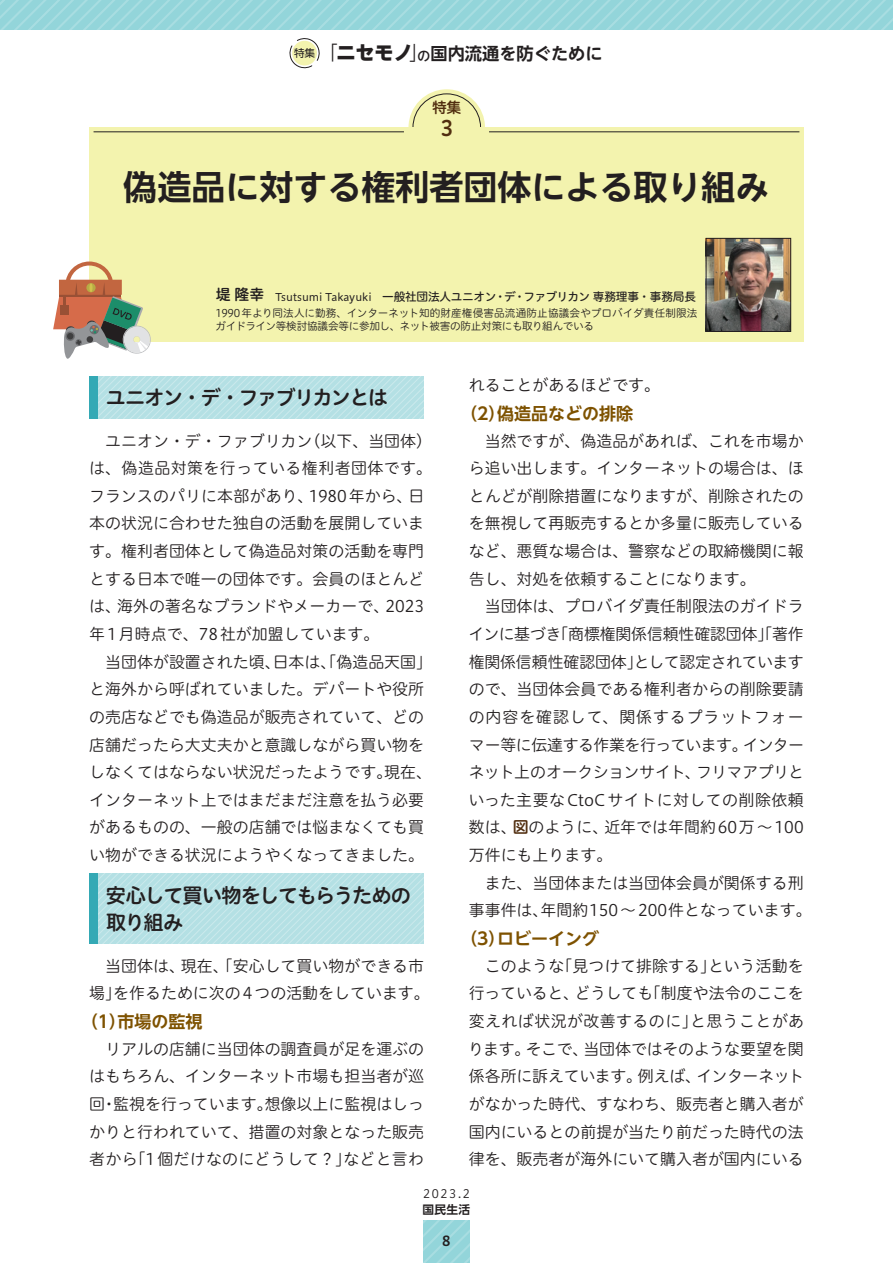
<style>
.page{position:relative;width:893px;height:1263px;background:#fff}
.page>*{position:absolute;margin:0;border:0;box-sizing:border-box;transform-origin:0 0}
.t1{font:700 34.05px "UD Shin Go NT Pro De";color:#231f20}
.t2{font:21.3px "Hiragino UD Sans R Std W6";color:#512e10}
.t3{font:20.25px/26.5px "Hiragino UD Sans R Std W6";letter-spacing:-.07em;color:#231f20}
.t4{font:700 17.25px "UD Shin Go NT Pro De";color:#231f20}
.t5{font:700 16.95px "UD Shin Go NT Pro De";color:#7e5200}
.t6{font:15.9px/27.6px "Hiragino UD Sans R Std W3";color:#231f20;text-align:justify}
.t7{font:14.85px "Hiragino UD Sans R Std W6";color:#512e10}
.t8{font:13.8px "Hiragino UD Sans R Std W6";color:#231f20}
.t9{font:11.7px "Hiragino UD Sans R Std W5";letter-spacing:-.025em;color:#231f20}
.t10{font:11.7px "Hiragino UD Sans R Std W3";color:#231f20}
.t11{font:700 11.7px "UD Shin Go Pro De";color:#231f20}
.t12{font:10.65px/13.8px "Hiragino UD Sans R Std W3";letter-spacing:-.02em;color:#231f20}
.s1{font-family:"UD Shin Go NT Pro";font-weight:300;font-size:19.2px}
.s2{font-family:"UD Shin Go NT Pro";font-weight:800;font-size:19.2px}
.s3{font-family:"UD Shin Go NT Pro";font-weight:500;font-size:13.35px}
.s4{font-family:"Hiragino UD Sans R Std W6";font-size:14.85px}
.s5{font-family:"Hiragino UD Sans R Std W4";font-size:10.65px}
.s6{font-family:"Hiragino UD Sans R Std N W6";color:#512e10}
</style>
<div class="page">
<svg style="left:423px;top:1220px;width:47px;height:43px;background:#97d6db"></svg>
<svg style="left:0;top:0;width:893px;height:30px;background:#97d6db"></svg>
<svg style="left:289px;top:38px;width:31px;height:31px"></svg>
<svg style="left:98px;top:376px;width:326px;height:43px;background:#b8e1e5"></svg>
<div style="left:89px;top:376px;width:9px;height:43px;background:#34a9b5"></div>
<svg style="left:98px;top:874px;width:326px;height:70px;background:#b8e1e5"></svg>
<div style="left:89px;top:874px;width:9px;height:70px;background:#34a9b5"></div>
<div style="left:408px;top:89px;width:77px;height:77px;background:#f3f3ae;border-radius:50%"></div>
<div style="left:89px;top:128px;width:715px;height:214px;background:#f3f3ae"></div>
<hr style="left:94px;top:131px;width:310px;height:1px;background:#231f20">
<hr style="left:489px;top:131px;width:310px;height:1px;background:#231f20">
<img style="left:708px;top:240px;width:81px;height:90px">
<div style="left:706px;top:238px;width:85px;height:94px;border:1px solid #231f20"></div>
<svg style="left:53px;top:261px;width:98px;height:98px"></svg>
<p class="t4" style="left:294px;top:40px;width:310px"><sup>特集</sup><span class="s1">「</span><span class="s2">ニセモノ</span><span class="s1">」</span><span class="s3">の</span>国内流通を防ぐために</p>
<p class="t7" style="left:432px;top:96px;width:31px">特集</p>
<h2 class="t2" style="left:440px;top:111px;width:14px">3</h2>
<h1 class="t1" style="left:123px;top:159px;width:648px">偽造品に対する権利者団体による取り組み</h1>
<p class="t9" style="left:216px;top:288px;width:482px"><span class="s4">堤 隆幸</span><span class="s5">　Tsutsumi Takayuki　</span>一般社団法人ユニオン・デ・ファブリカン 専務理事・事務局長</p>
<p class="t12" style="left:216px;top:305px;width:483px">1990年より同法人に勤務、インターネット知的財産権侵害品流通防止協議会やプロバイダ責任制限法ガイドライン等検討協議会等に参加し、ネット被害の防止対策にも取り組んでいる</p>
<p class="t3" style="left:106px;top:383px;width:284px">ユニオン・デ・ファブリカンとは</p>
<p class="t6" style="left:89px;top:426px;width:345px;text-align:left;text-indent:16px">ユニオン・デ・ファブリカン（以下、当団体）は、偽造品対策を行っている権利者団体です。フランスのパリに本部があり、1980年から、日本の状況に合わせた独自の活動を展開しています。権利者団体として偽造品対策の活動を専門とする日本で唯一の団体です。会員のほとんどは、海外の著名なブランドやメーカーで、2023年1月時点で、78社が加盟しています。</p>
<p class="t6" style="left:89px;top:647px;width:344px;text-align:left;text-indent:16px">当団体が設置された頃、日本は、「偽造品天国」と海外から呼ばれていました。デパートや役所の売店などでも偽造品が販売されていて、どの店舗だったら大丈夫かと意識しながら買い物をしなくてはならない状況だったようです。現在、インターネット上ではまだまだ注意を払う必要があるものの、一般の店舗では悩まなくても買い物ができる状況にようやくなってきました。</p>
<p class="t3" style="left:106px;top:881px;width:307px">安心して買い物をしてもらうための取り組み</p>
<p class="t6" style="left:89px;top:951px;width:342px;text-indent:16px">当団体は、現在、「安心して買い物ができる市場」を作るために次の4つの活動をしています。</p>
<p class="t5" style="left:81px;top:1008px;width:123px">（1）市場の監視</p>
<p class="t6" style="left:89px;top:1034px;width:336px;text-indent:16px">リアルの店舗に当団体の調査員が足を運ぶのはもちろん、インターネット市場も担当者が巡回・監視を行っています。想像以上に監視はしっかりと行われていて、措置の対象となった販売者から「1個だけなのにどうして？」などと言わ</p>
<p class="t6" style="left:469px;top:371px;width:193px">れることがあるほどです。</p>
<p class="t5" style="left:460px;top:400px;width:174px">（2）偽造品などの排除</p>
<p class="t6" style="left:469px;top:426px;width:336px;text-indent:16px">当然ですが、偽造品があれば、これを市場から追い出します。インターネットの場合は、ほとんどが削除措置になりますが、削除されたのを無視して再販売するとか多量に販売しているなど、悪質な場合は、警察などの取締機関に報告し、対処を依頼することになります。</p>
<p class="t6" style="left:468px;top:592px;width:337px;text-indent:16px">当団体は、プロバイダ責任制限法のガイドラインに基づき「商標権関係信頼性確認団体」「著作権関係信頼性確認団体」として認定されていますので、当団体会員である権利者からの削除要請の内容を確認して、関係するプラットフォーマー等に伝達する作業を行っています。インターネット上のオークションサイト、フリマアプリといった主要なCtoCサイトに対しての削除依頼数は、<span class="s6">図</span>のように、近年では年間約60万～100万件にも上ります。</p>
<p class="t6" style="left:469px;top:868px;width:344px;text-align:center">また、当団体または当団体会員が関係する刑<br>事事件は、年間約150～200件となっています。</p>
<p class="t5" style="left:460px;top:925px;width:140px">（3）ロビーイング</p>
<p class="t6" style="left:468px;top:951px;width:338px;text-indent:17px">このような「見つけて排除する」という活動を行っていると、どうしても「制度や法令のここを変えれば状況が改善するのに」と思うことがあります。そこで、当団体ではそのような要望を関係各所に訴えています。例えば、インターネットがなかった時代、すなわち、販売者と購入者が国内にいるとの前提が当たり前だった時代の法律を、販売者が海外にいて購入者が国内にいる</p>
<p class="t10" style="left:423px;top:1185px;width:48px">2023.2</p>
<p class="t11" style="left:423px;top:1200px;width:49px">国民生活</p>
<p class="t8" style="left:442px;top:1231px;width:10px">8</p>
</div>
